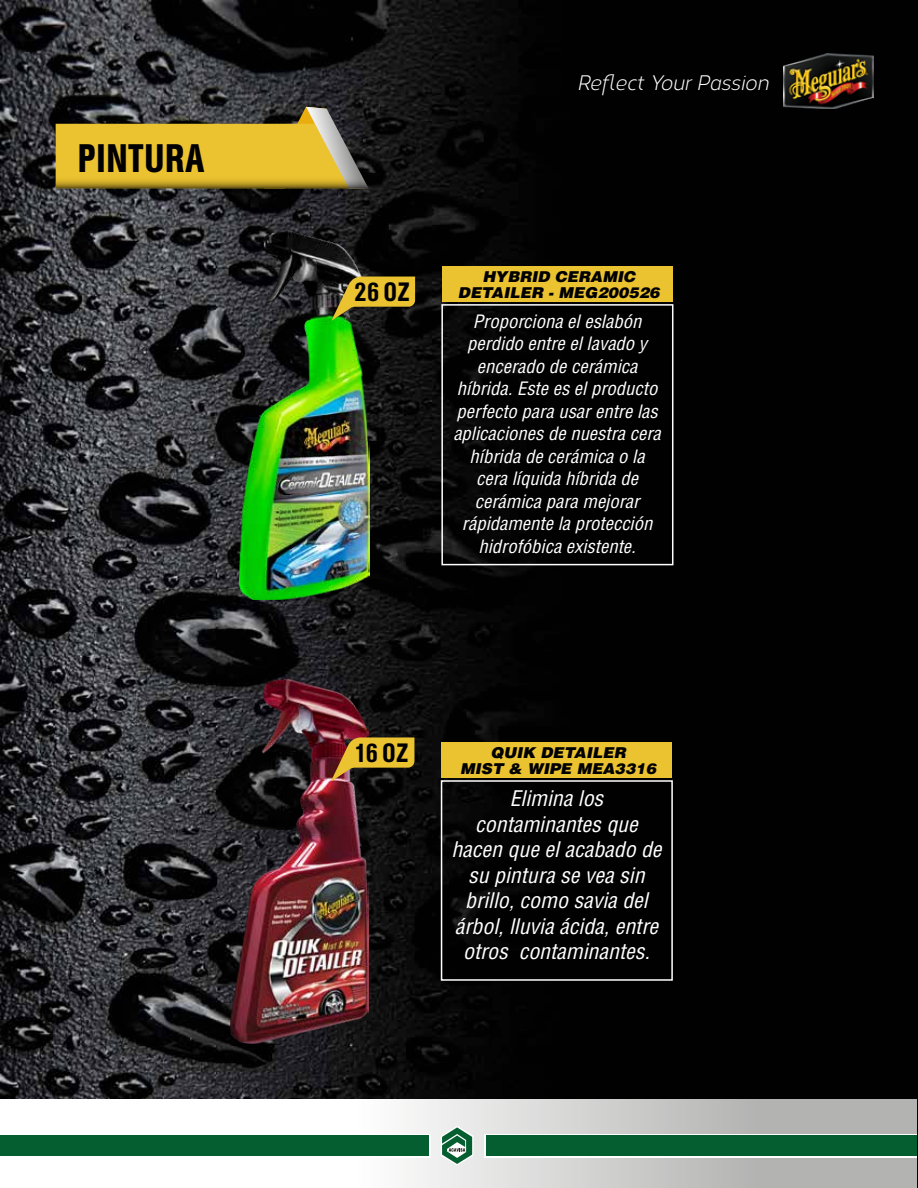
<style>
.page{position:relative;width:918px;height:1188px;background:#fff}
.page>*{position:absolute;margin:0;border:0;box-sizing:border-box;transform-origin:0 0}
.t1{font:500 condensed 36px "Castrol Sans";color:#000}
.t2{font:500 condensed 24px "Castrol Sans";color:#000}
.t3{font:italic condensed 21px/25.5px "Helvetica LT Std";color:#fff;text-align:center;scale:1.04 1}
.t4{font:italic 21px "Corbert";color:#fff;scale:.91 1}
.t5{font:italic condensed 18px/22.5px "Helvetica LT Std";color:#fff;text-align:center;scale:1.04 1}
.t6{font:italic 900 15px/16.5px "Helvetica LT Std";color:#000;text-align:center;scale:1.04 1}
</style>
<div class="page">
<img style="left:0;top:0;width:918px;height:1188px">
<svg style="left:0;top:1099px;width:917px;height:89px"></svg>
<svg style="left:441px;top:1126px;width:32px;height:39px"></svg>
<div style="left:0;top:1134px;width:431px;height:23px;background:#055e30"></div>
<div style="left:484px;top:1134px;width:433px;height:23px;background:#055e30"></div>
<img style="left:784px;top:54px;width:89px;height:54px">
<svg style="left:56px;top:107px;width:313px;height:81px;background:#b69a36"></svg>
<div style="left:442px;top:266px;width:231px;height:35px;background:#ebc22f"></div>
<div style="left:441px;top:304px;width:232px;height:261px;border:2px solid #fff"></div>
<img style="left:240px;top:231px;width:129px;height:369px">
<svg style="left:332px;top:277px;width:83px;height:43px;background:#998227"></svg>
<div style="left:442px;top:742px;width:230px;height:35px;background:#ebc22f"></div>
<div style="left:441px;top:780px;width:232px;height:201px;border:2px solid #fff"></div>
<img style="left:230px;top:679px;width:139px;height:364px">
<svg style="left:331px;top:737px;width:83px;height:44px;background:#a27d28"></svg>
<h1 class="t1" style="left:77px;top:136px;width:129px">PINTURA</h1>
<p class="t4" style="left:577px;top:68px;width:212px">Reflect Your Passion</p>
<p class="t6" style="left:482px;top:268px;width:148px">HYBRID CERAMIC</p>
<h2 class="t2" style="left:354px;top:277px;width:57px">26 OZ</h2>
<p class="t6" style="left:458px;top:284px;width:195px">DETAILER - MEG200526</p>
<p class="t5" style="left:453px;top:310px;width:201px">Proporciona el eslabón perdido entre el lavado y encerado de cerámica híbrida. Este es el producto perfecto para usar entre las aplicaciones de nuestra cera híbrida de cerámica o la cera líquida híbrida de cerámica para mejorar rápidamente la protección hidrofóbica existente.</p>
<h2 class="t2" style="left:354px;top:738px;width:56px">16 OZ</h2>
<p class="t6" style="left:460px;top:744px;width:190px">QUIK DETAILER<br>MIST &amp; WIPE MEA3316</p>
<p class="t3" style="left:451px;top:786px;width:204px">Elimina los contaminantes que hacen que el acabado de su pintura se vea sin brillo, como savia del árbol, lluvia ácida, entre otros contaminantes.</p>
</div>
